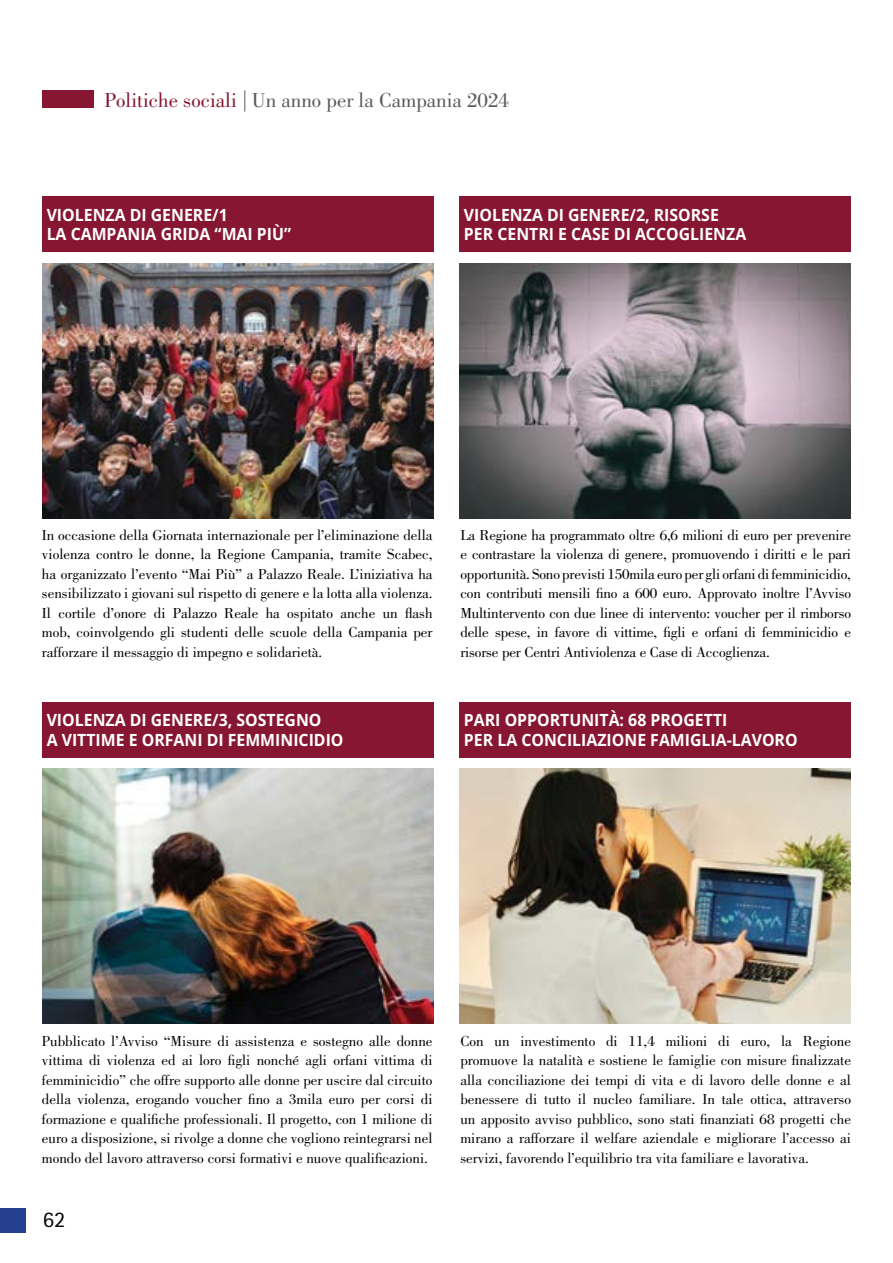
<style>
.page{position:relative;width:893px;height:1263px;background:#fff}
.page>*{position:absolute;margin:0;border:0;box-sizing:border-box;transform-origin:0 0}
.t1{font:22.5px "Rotis Sans Serif";color:#000}
.t2{font:21px "Bodoni Std";color:#5a5a5d}
.t3{font:700 16.8px/19.5px "Open Sans";color:#fff;scale:.94 1}
.t4{font:15px/19.5px "Bodoni Std";color:#000;text-align:justify}
.s1{color:#871632}
</style>
<div class="page">
<svg style="left:244px;top:90px;width:1px;height:22px"></svg>
<div style="left:42px;top:197px;width:392px;height:55px;background:#871632"></div>
<div style="left:459px;top:197px;width:391px;height:55px;background:#871632"></div>
<div style="left:42px;top:702px;width:392px;height:55px;background:#871632"></div>
<div style="left:459px;top:702px;width:391px;height:55px;background:#871632"></div>
<img style="left:42px;top:263px;width:392px;height:255px">
<img style="left:42px;top:769px;width:392px;height:255px">
<img style="left:459px;top:769px;width:391px;height:255px">
<img style="left:459px;top:264px;width:391px;height:255px">
<div style="left:42px;top:90px;width:51px;height:17px;background:#871632"></div>
<div style="left:0;top:1209px;width:26px;height:24px;background:#25408f"></div>
<h2 class="t2" style="left:105px;top:88px;width:406px"><span class="s1">Politiche sociali</span> Un anno per la Campania 2024</h2>
<p class="t3" style="left:47px;top:204px;width:262px">VIOLENZA DI GENERE/1<br>LA CAMPANIA GRIDA “MAI PIÙ”</p>
<p class="t3" style="left:464px;top:204px;width:302px">VIOLENZA DI GENERE/2, RISORSE<br>PER CENTRI E CASE DI ACCOGLIENZA</p>
<p class="t4" style="left:42px;top:525px;width:392px">In occasione della Giornata internazionale per l’eliminazione della violenza contro le donne, la Regione Campania, tramite Scabec, ha organizzato l’evento “Mai Più” a Palazzo Reale. L’iniziativa ha sensibilizzato i giovani sul rispetto di genere e la lotta alla violenza.<br>Il cortile d’onore di Palazzo Reale ha ospitato anche un flash mob, coinvolgendo gli studenti delle scuole della Campania per rafforzare il messaggio di impegno e solidarietà.</p>
<p class="t4" style="left:460px;top:525px;width:392px">La Regione ha programmato oltre 6,6 milioni di euro per prevenire e contrastare la violenza di genere, promuovendo i diritti e le pari opportunità. Sono previsti 150mila euro per gli orfani di femminicidio, con contributi mensili fino a 600 euro. Approvato inoltre l’Avviso Multintervento con due linee di intervento: voucher per il rimborso delle spese, in favore di vittime, figli e orfani di femminicidio e risorse per Centri Antiviolenza e Case di Accoglienza.</p>
<p class="t3" style="left:47px;top:710px;width:317px">VIOLENZA DI GENERE/3, SOSTEGNO<br>A VITTIME E ORFANI DI FEMMINICIDIO</p>
<p class="t3" style="left:464px;top:710px;width:356px">PARI OPPORTUNITÀ: 68 PROGETTI<br>PER LA CONCILIAZIONE FAMIGLIA-LAVORO</p>
<p class="t4" style="left:42px;top:1031px;width:392px">Pubblicato l’Avviso “Misure di assistenza e sostegno alle donne vittima di violenza ed ai loro figli nonché agli orfani vittima di femminicidio” che offre supporto alle donne per uscire dal circuito della violenza, erogando voucher fino a 3mila euro per corsi di formazione e qualifiche professionali. Il progetto, con 1 milione di euro a disposizione, si rivolge a donne che vogliono reintegrarsi nel mondo del lavoro attraverso corsi formativi e nuove qualificazioni.</p>
<p class="t4" style="left:460px;top:1031px;width:392px">Con un investimento di 11,4 milioni di euro, la Regione promuove la natalità e sostiene le famiglie con misure finalizzate alla conciliazione dei tempi di vita e di lavoro delle donne e al benessere di tutto il nucleo familiare. In tale ottica, attraverso un apposito avviso pubblico, sono stati finanziati 68 progetti che mirano a rafforzare il welfare aziendale e migliorare l’accesso ai servizi, favorendo l’equilibrio tra vita familiare e lavorativa.</p>
<h1 class="t1" style="left:43px;top:1206px;width:24px">62</h1>
</div>
